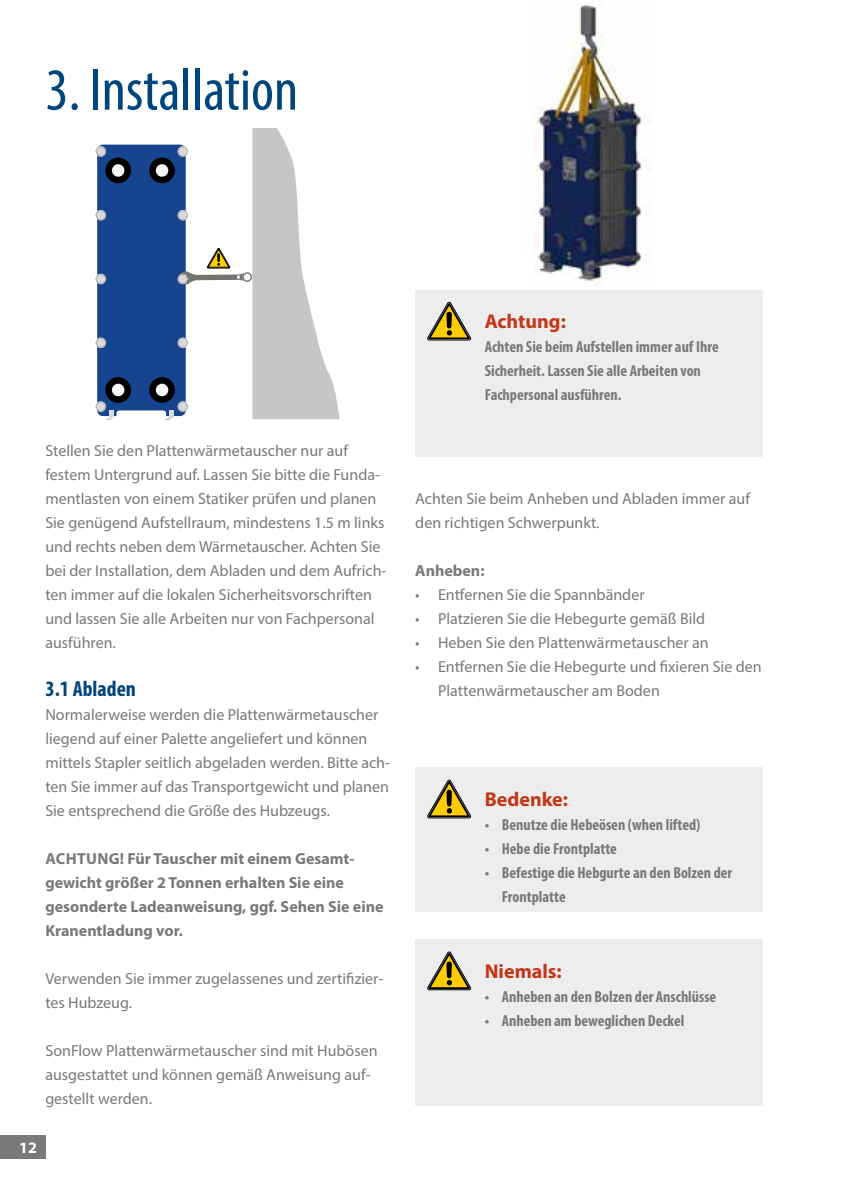
<style>
.page{position:relative;width:842px;height:1191px;background:#fff}
.page>*{position:absolute;margin:0;border:0;box-sizing:border-box;transform-origin:0 0}
.t1{font:condensed 60px "Myriad Pro";color:#00457c}
.t2{font:700 condensed 22px "Myriad Pro";color:#00457c}
.t3{font:700 20px "Myriad Pro";color:#c43618}
.t4{font:16px/24px "Myriad Pro";color:#7a797a}
.t5{font:700 condensed 16px/24px "Myriad Pro";color:#7a797a}
.t6{font:700 16px/24px "Myriad Pro";color:#7a797a}
.t7{font:700 16px "Myriad Pro";color:#fff}
</style>
<div class="page">
<div style="left:0;top:1135px;width:45px;height:24px;background:#7a797a"></div>
<img style="left:535px;top:3px;width:116px;height:283px">
<svg style="left:95px;top:128px;width:244px;height:292px"></svg>
<div style="left:415px;top:290px;width:348px;height:166px;background:#ededed"></div>
<svg style="left:427px;top:302px;width:45px;height:39px"></svg>
<div style="left:415px;top:767px;width:348px;height:145px;background:#ededed"></div>
<svg style="left:427px;top:779px;width:45px;height:39px"></svg>
<div style="left:415px;top:939px;width:348px;height:167px;background:#ededed"></div>
<svg style="left:427px;top:951px;width:44px;height:39px"></svg>
<h1 class="t1" style="left:46px;top:54px;width:254px">3. Installation</h1>
<p class="t4" style="left:45px;top:438px;width:343px">Stellen Sie den Plattenwärmetauscher nur auf festem Untergrund auf. Lassen Sie bitte die Funda&shy;mentlasten von einem Statiker prüfen und planen Sie genügend Aufstellraum, mindestens 1.5 m links und rechts neben dem Wärmetauscher. Achten Sie bei der Installation, dem Abladen und dem Aufrich&shy;ten immer auf die lokalen Sicherheitsvorschriften und lassen Sie alle Arbeiten nur von Fachpersonal ausführen.</p>
<h2 class="t2" style="left:45px;top:675px;width:92px">3.1 Abladen</h2>
<p class="t4" style="left:45px;top:702px;width:346px">Normalerweise werden die Plattenwärmetauscher liegend auf einer Palette angeliefert und können mittels Stapler seitlich abgeladen werden. Bitte ach&shy;ten Sie immer auf das Transportgewicht und planen Sie entsprechend die Größe des Hubzeugs.</p>
<p class="t6" style="left:45px;top:846px;width:340px">ACHTUNG! Für Tauscher mit einem Gesamt&shy;gewicht größer 2 Tonnen erhalten Sie eine gesonderte Ladeanweisung, ggf. Sehen Sie eine Kranentladung vor.</p>
<p class="t4" style="left:45px;top:966px;width:339px">Verwenden Sie immer zugelassenes und zertifizier&shy;tes Hubzeug.</p>
<p class="t4" style="left:45px;top:1038px;width:334px">SonFlow Plattenwärmetauscher sind mit Hubösen ausgestattet und können gemäß Anweisung auf&shy;gestellt werden.</p>
<p class="t7" style="left:19px;top:1137px;width:19px">12</p>
<p class="t3" style="left:485px;top:308px;width:83px">Achtung:</p>
<p class="t5" style="left:485px;top:334px;width:235px">Achten Sie beim Aufstellen immer auf Ihre<br>Sicherheit. Lassen Sie alle Arbeiten von<br>Fachpersonal ausführen.</p>
<p class="t4" style="left:415px;top:486px;width:336px">Achten Sie beim Anheben und Abladen immer auf den richtigen Schwerpunkt.</p>
<p class="t6" style="left:415px;top:558px;width:71px">Anheben:</p>
<p class="t4" style="left:415px;top:582px;width:231px">• Entfernen Sie die Spannbänder</p>
<p class="t4" style="left:415px;top:606px;width:291px">• Platzieren Sie die Hebegurte gemäß Bild</p>
<p class="t4" style="left:415px;top:630px;width:295px">• Heben Sie den Plattenwärmetauscher an</p>
<p class="t4" style="left:438px;top:654px;width:325px;text-indent:-23px">• Entfernen Sie die Hebegurte und fixieren Sie den<br>Plattenwärmetauscher am Boden</p>
<p class="t3" style="left:485px;top:786px;width:85px">Bedenke:</p>
<p class="t5" style="left:485px;top:812px;width:217px">• Benutze die Hebeösen (when lifted)</p>
<p class="t5" style="left:485px;top:836px;width:134px">• Hebe die Frontplatte</p>
<p class="t5" style="left:502px;top:860px;width:232px;text-indent:-17px">• Befestige die Hebgurte an den Bolzen der<br>Frontplatte</p>
<p class="t3" style="left:485px;top:957px;width:79px">Niemals:</p>
<p class="t5" style="left:485px;top:984px;width:233px">• Anheben an den Bolzen der Anschlüsse</p>
<p class="t5" style="left:485px;top:1008px;width:201px">• Anheben am beweglichen Deckel</p>
</div>
